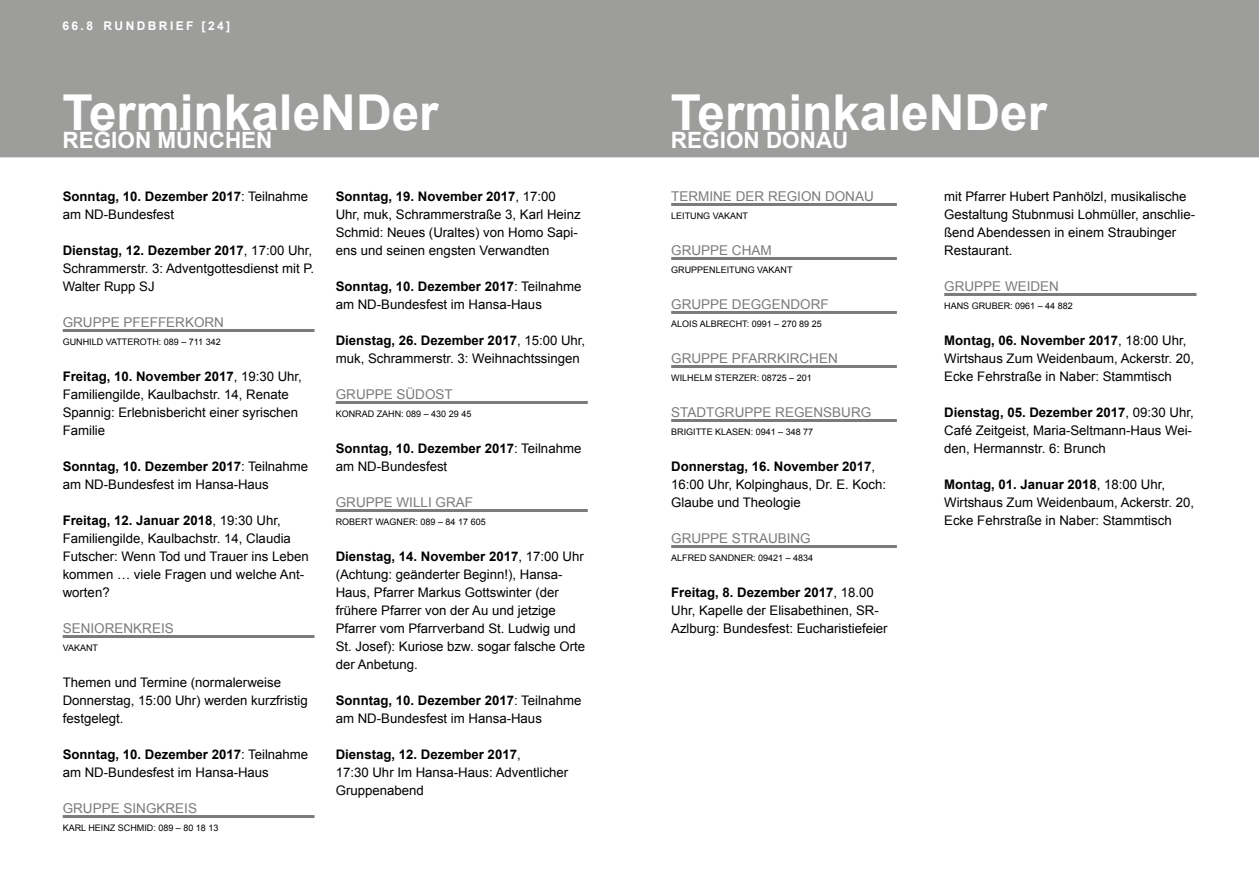
<style>
.page{position:relative;width:1259px;height:893px;background:#fff}
.page>*{position:absolute;margin:0;border:0;box-sizing:border-box;transform-origin:0 0}
.t1{font:700 49.5px "Arial";color:#fff}
.t2{font:700 22.5px "Arial";color:#fff}
.t3{font:13.5px "Arial";color:#7c7b7b}
.t4{font:13.2px/18px "Arial";color:#000}
.t5{font:700 12px "Arial";letter-spacing:.2em;color:#fff}
.t6{font:9px "Arial";color:#000}
.s1{font-weight:700}
</style>
<div class="page">
<hr style="left:63px;top:329px;width:251px;height:3px;background:#7c7b7b">
<hr style="left:63px;top:635px;width:251px;height:3px;background:#7c7b7b">
<hr style="left:63px;top:815px;width:251px;height:3px;background:#7c7b7b">
<hr style="left:336px;top:401px;width:252px;height:3px;background:#7c7b7b">
<hr style="left:336px;top:509px;width:252px;height:3px;background:#7c7b7b">
<div style="left:0;top:0;width:1259px;height:157px;background:#9d9d9c"></div>
<hr style="left:671px;top:203px;width:226px;height:3px;background:#7c7b7b">
<hr style="left:671px;top:257px;width:226px;height:3px;background:#7c7b7b">
<hr style="left:671px;top:311px;width:226px;height:3px;background:#7c7b7b">
<hr style="left:671px;top:365px;width:226px;height:3px;background:#7c7b7b">
<hr style="left:671px;top:419px;width:226px;height:3px;background:#7c7b7b">
<hr style="left:671px;top:545px;width:226px;height:3px;background:#7c7b7b">
<hr style="left:944px;top:293px;width:252px;height:3px;background:#7c7b7b">
<p class="t5" style="left:62px;top:17px;width:169px">66.8 RUNDBRIEF [24]</p>
<h1 class="t1" style="left:62px;top:80px;width:377px">TerminkaleNDer</h1>
<h2 class="t2" style="left:62px;top:125px;width:211px">REGION MÜNCHEN</h2>
<p class="t4" style="left:63px;top:187px;width:247px"><span class="s1">Sonntag, 10. Dezember 2017</span>: Teilnahme am ND-Bundesfest</p>
<p class="t4" style="left:63px;top:241px;width:253px"><span class="s1">Dienstag, 12. Dezember 2017</span>, 17:00 Uhr,<br>Schrammerstr. 3: Adventgottesdienst mit P.<br>Walter Rupp SJ</p>
<p class="t3" style="left:63px;top:313px;width:163px">GRUPPE PFEFFERKORN</p>
<p class="t6" style="left:63px;top:336px;width:160px">GUNHILD VATTEROTH: 089 – 711 342</p>
<p class="t4" style="left:63px;top:367px;width:241px"><span class="s1">Freitag, 10. November 2017</span>, 19:30 Uhr, Familiengilde, Kaulbachstr. 14, Renate Spannig: Erlebnisbericht einer syrischen Familie</p>
<p class="t4" style="left:63px;top:457px;width:247px"><span class="s1">Sonntag, 10. Dezember 2017</span>: Teilnahme am ND-Bundesfest im Hansa-Haus</p>
<p class="t4" style="left:63px;top:511px;width:248px"><span class="s1">Freitag, 12. Januar 2018</span>, 19:30 Uhr,<br>Familiengilde, Kaulbachstr. 14, Claudia<br>Futscher: Wenn Tod und Trauer ins Leben kommen … viele Fragen und welche Ant&shy;worten?</p>
<p class="t3" style="left:63px;top:619px;width:113px">SENIORENKREIS</p>
<p class="t6" style="left:63px;top:642px;width:37px">VAKANT</p>
<p class="t4" style="left:63px;top:673px;width:247px">Themen und Termine (normalerweise<br>Donnerstag, 15:00 Uhr) werden kurzfristig festgelegt.</p>
<p class="t4" style="left:63px;top:745px;width:247px"><span class="s1">Sonntag, 10. Dezember 2017</span>: Teilnahme am ND-Bundesfest im Hansa-Haus</p>
<p class="t3" style="left:63px;top:799px;width:136px">GRUPPE SINGKREIS</p>
<p class="t6" style="left:63px;top:822px;width:157px">KARL HEINZ SCHMID: 089 – 80 18 13</p>
<p class="t4" style="left:336px;top:187px;width:246px"><span class="s1">Sonntag, 19. November 2017</span>, 17:00<br>Uhr, muk, Schrammerstraße 3, Karl Heinz Schmid: Neues (Uraltes) von Homo Sapi&shy;ens und seinen engsten Verwandten</p>
<p class="t4" style="left:336px;top:277px;width:247px"><span class="s1">Sonntag, 10. Dezember 2017</span>: Teilnahme am ND-Bundesfest im Hansa-Haus</p>
<p class="t4" style="left:336px;top:331px;width:251px"><span class="s1">Dienstag, 26. Dezember 2017</span>, 15:00 Uhr, muk, Schrammerstr. 3: Weihnachtssingen</p>
<p class="t3" style="left:336px;top:385px;width:119px">GRUPPE SÜDOST</p>
<p class="t6" style="left:336px;top:408px;width:137px">KONRAD ZAHN: 089 – 430 29 45</p>
<p class="t4" style="left:336px;top:439px;width:247px"><span class="s1">Sonntag, 10. Dezember 2017</span>: Teilnahme am ND-Bundesfest</p>
<p class="t3" style="left:336px;top:493px;width:139px">GRUPPE WILLI GRAF</p>
<p class="t6" style="left:336px;top:516px;width:151px">ROBERT WAGNER: 089 – 84 17 605</p>
<p class="t4" style="left:336px;top:547px;width:251px"><span class="s1">Dienstag, 14. November 2017</span>, 17:00 Uhr (Achtung: geänderter Beginn!), Hansa-Haus, Pfarrer Markus Gottswinter (der frühere Pfarrer von der Au und jetzige Pfarrer vom Pfarrverband St. Ludwig und St. Josef): Kuriose bzw. sogar falsche Orte der Anbetung.</p>
<p class="t4" style="left:336px;top:691px;width:247px"><span class="s1">Sonntag, 10. Dezember 2017</span>: Teilnahme am ND-Bundesfest im Hansa-Haus</p>
<p class="t4" style="left:336px;top:745px;width:234px"><span class="s1">Dienstag, 12. Dezember 2017</span>,<br>17:30 Uhr Im Hansa-Haus: Adventlicher<br>Gruppenabend</p>
<h1 class="t1" style="left:671px;top:80px;width:377px">TerminkaleNDer</h1>
<h2 class="t2" style="left:671px;top:125px;width:179px">REGION DONAU</h2>
<p class="t3" style="left:671px;top:187px;width:204px">TERMINE DER REGION DONAU</p>
<p class="t6" style="left:671px;top:210px;width:78px">LEITUNG VAKANT</p>
<p class="t3" style="left:671px;top:241px;width:102px">GRUPPE CHAM</p>
<p class="t6" style="left:671px;top:264px;width:123px">GRUPPENLEITUNG VAKANT</p>
<p class="t3" style="left:671px;top:295px;width:159px">GRUPPE DEGGENDORF</p>
<p class="t6" style="left:671px;top:318px;width:152px">ALOIS ALBRECHT: 0991 – 270 89 25</p>
<p class="t3" style="left:671px;top:349px;width:168px">GRUPPE PFARRKIRCHEN</p>
<p class="t6" style="left:671px;top:372px;width:142px">WILHELM STERZER: 08725 – 201</p>
<p class="t3" style="left:671px;top:403px;width:202px">STADTGRUPPE REGENSBURG</p>
<p class="t6" style="left:671px;top:426px;width:144px">BRIGITTE KLASEN: 0941 – 348 77</p>
<p class="t4" style="left:671px;top:457px;width:216px"><span class="s1">Donnerstag, 16. November 2017</span>,<br>16:00 Uhr, Kolpinghaus, Dr. E. Koch:<br>Glaube und Theologie</p>
<p class="t3" style="left:671px;top:529px;width:141px">GRUPPE STRAUBING</p>
<p class="t6" style="left:671px;top:552px;width:144px">ALFRED SANDNER: 09421 – 4834</p>
<p class="t4" style="left:671px;top:583px;width:218px"><span class="s1">Freitag, 8. Dezember 2017</span>, 18.00<br>Uhr, Kapelle der Elisabethinen, SR-<br>Azlburg: Bundesfest: Eucharistiefeier</p>
<p class="t4" style="left:944px;top:187px;width:252px">mit Pfarrer Hubert Panhölzl, musikalische Gestaltung Stubnmusi Lohmüller, anschlie&shy;ßend Abendessen in einem Straubinger Restaurant.</p>
<p class="t3" style="left:944px;top:277px;width:116px">GRUPPE WEIDEN</p>
<p class="t6" style="left:944px;top:300px;width:130px">HANS GRUBER: 0961 – 44 882</p>
<p class="t4" style="left:944px;top:331px;width:251px"><span class="s1">Montag, 06. November 2017</span>, 18:00 Uhr,<br>Wirtshaus Zum Weidenbaum, Ackerstr. 20,<br>Ecke Fehrstraße in Naber: Stammtisch</p>
<p class="t4" style="left:944px;top:403px;width:251px"><span class="s1">Dienstag, 05. Dezember 2017</span>, 09:30 Uhr,<br>Café Zeitgeist, Maria-Seltmann-Haus Wei&shy;den, Hermannstr. 6: Brunch</p>
<p class="t4" style="left:944px;top:475px;width:251px"><span class="s1">Montag, 01. Januar 2018</span>, 18:00 Uhr,<br>Wirtshaus Zum Weidenbaum, Ackerstr. 20,<br>Ecke Fehrstraße in Naber: Stammtisch</p>
</div>
